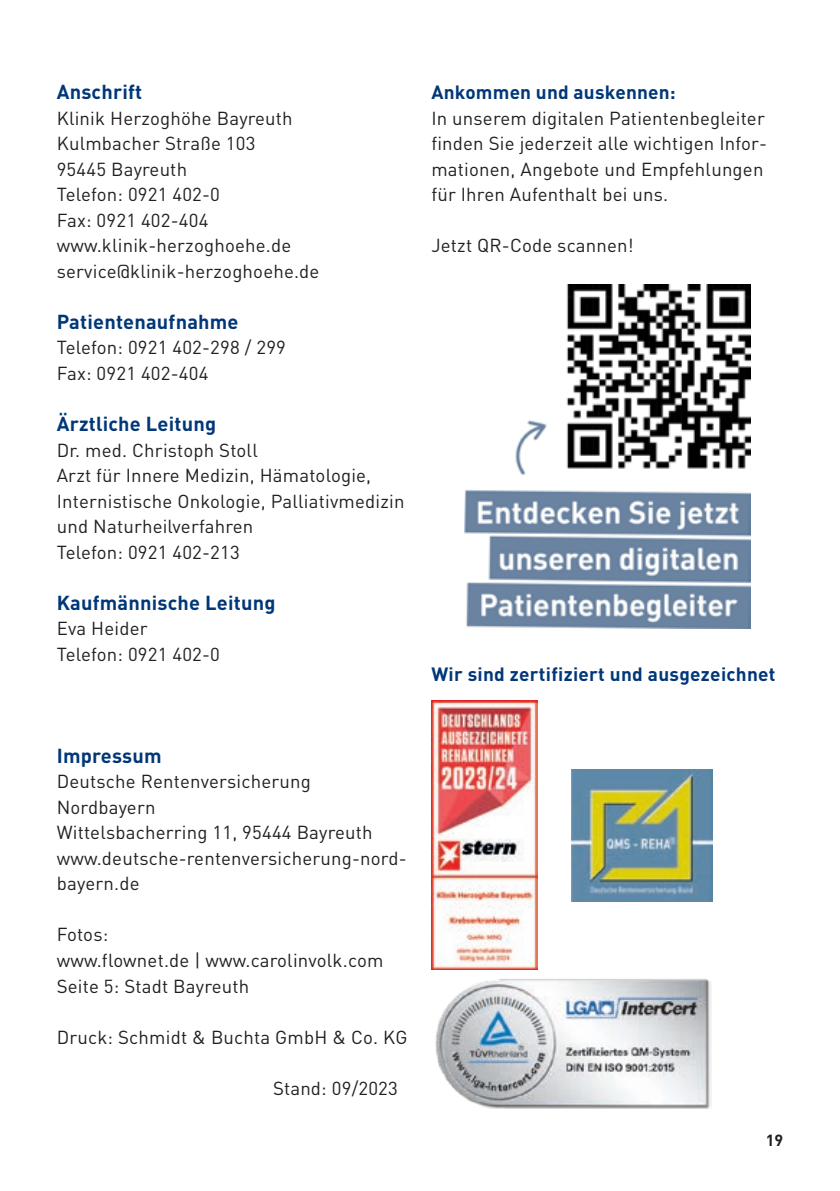
<style>
.page{position:relative;width:840px;height:1191px;background:#fff}
.page>*{position:absolute;margin:0;border:0;box-sizing:border-box;transform-origin:0 0}
._03_Fließtext{font:700 20px "DIN Pro DR Vp";letter-spacing:.01em;color:#013778}
._02_Subheadline{font:700 20px "DIN Pro DR Vp";letter-spacing:.01em;color:#013778}
._14_Rückseitentext{font:700 19px "DIN Pro DR Vp";letter-spacing:.015em;color:#013778}
._02_Subheadline-2{font:700 19px "DIN Pro DR Vp";letter-spacing:.01em;color:#013778}
._03_Fließtext-2{font:18.6px/25.6px "DIN Pro DR Vp";letter-spacing:.01em;color:#231f20}
._02_Subheadline-3{font:18.6px "DIN Pro DR Vp";letter-spacing:.01em;color:#231f20}
.t1{font:700 16px "DIN Pro DR Vp";color:#231f20}
</style>
<div class="page">
<img style="left:464px;top:285px;width:286px;height:343px">
<img style="left:435px;top:979px;width:275px;height:130px">
<img style="left:571px;top:769px;width:140px;height:132px">
<img style="left:431px;top:700px;width:105px;height:269px">
<h1 class="_02_Subheadline" style="left:57px;top:79px;width:87px">Anschrift</h1>
<h1 class="_02_Subheadline-3" style="left:57px;top:106px;width:237px">Klinik Herzoghöhe Bayreuth</h1>
<p class="_03_Fließtext-2" style="left:57px;top:130px;width:200px">Kulmbacher Straße 103</p>
<p class="_03_Fließtext-2" style="left:57px;top:156px;width:132px">95445 Bayreuth</p>
<p class="_03_Fließtext-2" style="left:57px;top:181px;width:165px">Telefon: 0921 402-0</p>
<p class="_03_Fließtext-2" style="left:57px;top:207px;width:153px">Fax: 0921 402-404</p>
<p class="_03_Fließtext-2" style="left:57px;top:232px;width:236px">www.klinik-herzoghoehe.de</p>
<p class="_03_Fließtext-2" style="left:57px;top:258px;width:264px">service@klinik-herzoghoehe.de</p>
<p class="_03_Fließtext" style="left:57px;top:308px;width:183px">Patientenaufnahme</p>
<p class="_03_Fließtext-2" style="left:57px;top:334px;width:230px">Telefon: 0921 402-298 / 299</p>
<p class="_03_Fließtext-2" style="left:57px;top:360px;width:153px">Fax: 0921 402-404</p>
<h1 class="_02_Subheadline" style="left:57px;top:410px;width:161px">Ärztliche Leitung</h1>
<p class="_03_Fließtext-2" style="left:57px;top:436px;width:349px">Dr. med. Christoph Stoll<br>Arzt für Innere Medizin, Hämatologie, Internistische Onkologie, Palliativmedizin und Naturheilverfahren</p>
<p class="_03_Fließtext-2" style="left:57px;top:539px;width:184px">Telefon: 0921 402-213</p>
<p class="_03_Fließtext" style="left:57px;top:589px;width:220px">Kaufmännische Leitung</p>
<p class="_03_Fließtext-2" style="left:57px;top:615px;width:92px">Eva Heider</p>
<p class="_03_Fließtext-2" style="left:57px;top:641px;width:165px">Telefon: 0921 402-0</p>
<h1 class="_02_Subheadline-2" style="left:431px;top:80px;width:246px">Ankommen und auskennen:</h1>
<p class="_03_Fließtext-2" style="left:431px;top:105px;width:337px">In unserem digitalen Patientenbegleiter finden Sie jederzeit alle wichtigen Infor&shy;mationen, Angebote und Empfehlungen für Ihren Aufenthalt bei uns.</p>
<p class="_03_Fließtext-2" style="left:431px;top:232px;width:204px">Jetzt QR-Code scannen!</p>
<p class="_14_Rückseitentext" style="left:431px;top:661px;width:345px">Wir sind zertifiziert und ausgezeichnet</p>
<h1 class="_02_Subheadline" style="left:57px;top:742px;width:106px">Impressum</h1>
<p class="_03_Fließtext-2" style="left:57px;top:768px;width:255px">Deutsche Rentenversicherung<br>Nordbayern</p>
<p class="_03_Fließtext-2" style="left:57px;top:819px;width:317px">Wittelsbacherring 11, 95444 Bayreuth</p>
<p class="_03_Fließtext-2" style="left:57px;top:845px;width:351px">www.deutsche-rentenversicherung-nord&shy;bayern.de</p>
<p class="_03_Fließtext-2" style="left:57px;top:921px;width:328px">Fotos:<br>www.flownet.de | www.carolinvolk.com</p>
<p class="_03_Fließtext-2" style="left:57px;top:972px;width:194px">Seite 5: Stadt Bayreuth</p>
<p class="_03_Fließtext-2" style="left:57px;top:1023px;width:352px">Druck: Schmidt &amp; Buchta GmbH &amp; Co. KG</p>
<p class="_03_Fließtext-2" style="left:273px;top:1074px;width:126px">Stand: 09/2023</p>
<p class="t1" style="left:765px;top:1129px;width:19px">19</p>
</div>
